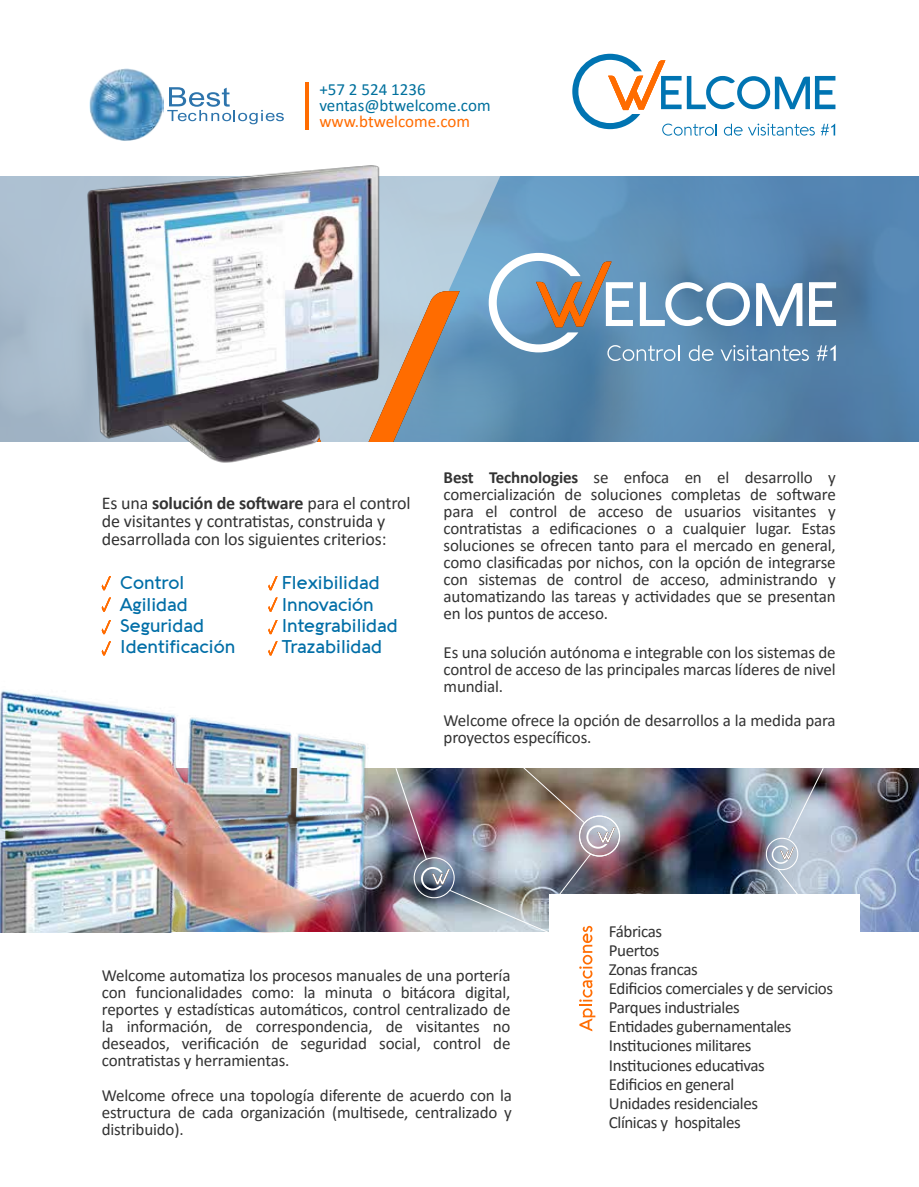
<style>
.page{position:relative;width:919px;height:1187px;background:#fff}
.page>*{position:absolute;margin:0;border:0;box-sizing:border-box;transform-origin:0 0}
.t1{font:18px/18px "Calibri";letter-spacing:-.01em;color:#333}
.t2{font:500 18px/21.3px "Aquawax";color:#006ea7}
.t3{font:16.95px/17px "Calibri";letter-spacing:-.02em;color:#333;text-align:justify}
.t4{font:16.95px/16.2px "Calibri";color:#00709d}
.t5{font:16.95px "Calibri";color:#ff6c00}
.s1{font-weight:700}
</style>
<div class="page">
<img style="left:384px;top:768px;width:534px;height:163px">
<svg style="left:503px;top:177px;width:415px;height:264px;background:#5788b0"></svg>
<svg style="left:0;top:177px;width:503px;height:264px;background:#96b4cb"></svg>
<svg style="left:430px;top:291px;width:29px;height:150px;background:#878e92"></svg>
<svg style="left:488px;top:253px;width:348px;height:108px;background:#7b9db9"></svg>
<hr style="left:305px;top:82px;width:3px;height:48px;background:#ff6c00">
<img style="left:43px;top:165px;width:387px;height:298px">
<svg style="left:102px;top:576px;width:9px;height:14px"></svg>
<svg style="left:268px;top:576px;width:9px;height:14px"></svg>
<img style="left:0;top:597px;width:384px;height:335px">
<svg style="left:167px;top:87px;width:117px;height:37px"></svg>
<img style="left:90px;top:68px;width:73px;height:73px">
<div style="left:549px;top:894px;width:311px;height:279px;background:#fff"></div>
<div style="left:579px;top:815px;width:41px;height:41px;border:1px solid #fff;border-radius:50%"></div>
<div style="left:765px;top:837px;width:33px;height:33px;border:1px solid #fff;border-radius:50%"></div>
<img style="left:394px;top:768px;width:221px;height:263px">
<svg style="left:788px;top:768px;width:35px;height:70px;background:#9da2ad"></svg>
<svg style="left:771px;top:845px;width:35px;height:49px;background:#bac5d1"></svg>
<svg style="left:572px;top:54px;width:263px;height:82px"></svg>
<p class="t4" style="left:319px;top:80px;width:173px">+57 2 524 1236 ventas@btwelcome.com</p>
<p class="t5" style="left:319px;top:110px;width:152px">www.btwelcome.com</p>
<p class="t1" style="left:102px;top:493px;width:310px">Es una <span class="s1">solución de software</span> para el control de visitantes y contratistas, construida y desarrollada con los siguientes criterios:</p>
<p class="t2" style="left:120px;top:572px;width:116px">Control<br>Agilidad<br>Seguridad<br>Identificación</p>
<p class="t2" style="left:282px;top:572px;width:118px">Flexibilidad<br>Innovación<br>Integrabilidad<br>Trazabilidad</p>
<p class="t3" style="left:443px;top:468px;width:394px"><span class="s1">Best Technologies</span> se enfoca en el desarrollo y comercialización de soluciones completas de software para el control de acceso de usuarios visitantes y contratistas a edificaciones o a cualquier lugar. Estas soluciones se ofrecen tanto para el mercado en general, como clasificadas por nichos, con la opción de integrarse con sistemas de control de acceso, administrando y automatizando las tareas y actividades que se presentan en los puntos de acceso.</p>
<p class="t3" style="left:443px;top:643px;width:393px">Es una solución autónoma e integrable con los sistemas de control de acceso de las principales marcas líderes de nivel mundial.</p>
<p class="t3" style="left:443px;top:711px;width:393px">Welcome ofrece la opción de desarrollos a la medida para proyectos específicos.</p>
<p class="t3" style="left:102px;top:966px;width:410px">Welcome automatiza los procesos manuales de una portería con funcionalidades como: la minuta o bitácora digital, reportes y estadísticas automáticos, control centralizado de la información, de correspondencia, de visitantes no deseados, verificación de seguridad social, control de contratistas y herramientas.</p>
<p class="t3" style="left:102px;top:1085px;width:411px">Welcome ofrece una topología diferente de acuerdo con la estructura de cada organización (multisede, centralizado y distribuido).</p>
<p class="t3" style="left:609px;top:920px;width:226px;line-height:19.2px;text-align:left">Fábricas<br>Puertos<br>Zonas francas<br>Edificios comerciales y de servicios<br>Parques industriales<br>Entidades gubernamentales<br>Instituciones militares<br>Instituciones educativas<br>Edificios en general<br>Unidades residenciales<br>Clínicas y hospitales</p>
</div>
